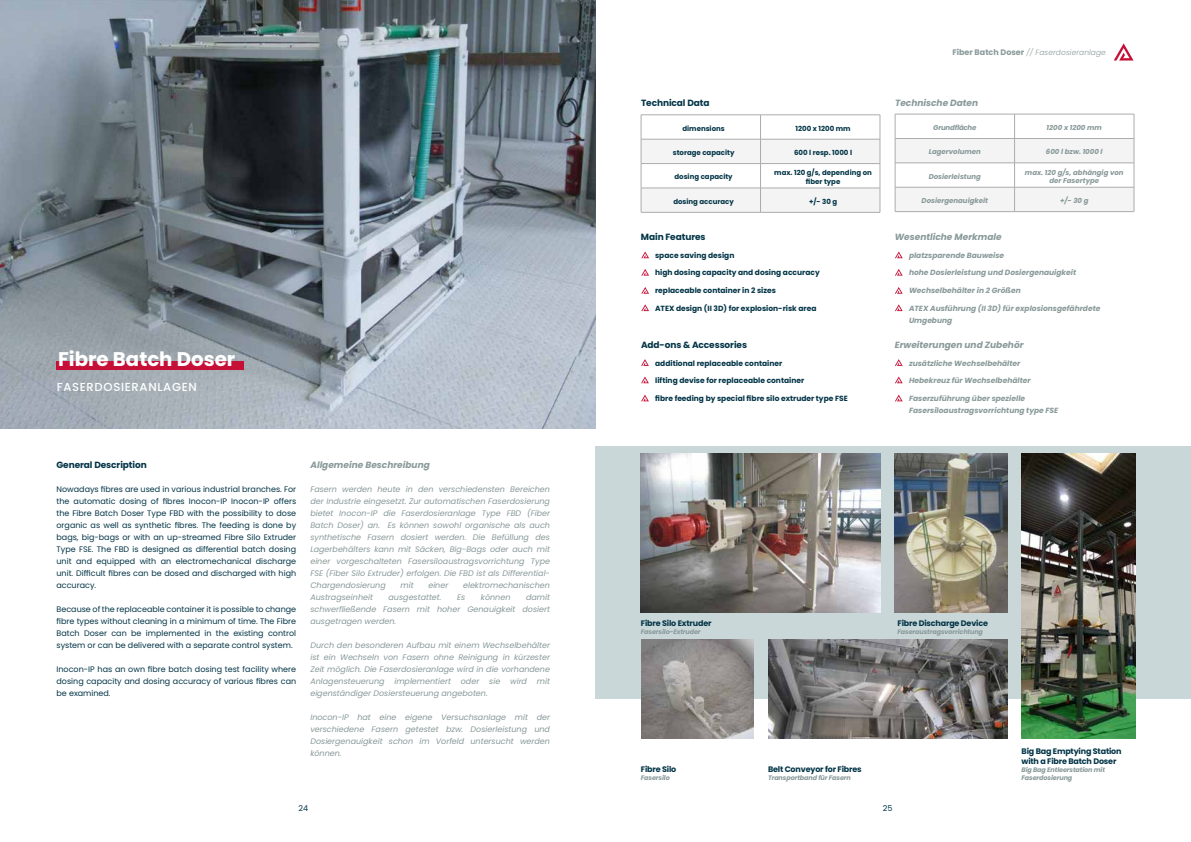
<style>
.page{position:relative;width:1191px;height:842px;background:#fff}
.page>*{position:absolute;margin:0;border:0;box-sizing:border-box;transform-origin:0 0}
.t1{font:700 19.7px "Poppins";color:#fff}
.t2{font:500 11.6px "Poppins";letter-spacing:.06em;color:#fff}
.t3{font:italic 700 9px "Poppins";color:#899999}
.t4{font:700 9px "Poppins";letter-spacing:-.01em;color:#033547}
.t5{font:italic 8px/12px "Poppins";color:#899999;text-align:justify}
.t6{font:8px/12px "Poppins";color:#033547;text-align:justify}
.t7{font:700 8px/9.6px "Poppins";letter-spacing:-.02em;color:#033547}
.t8{font:italic 700 7.5px/12px "Poppins";color:#899999}
.t9{font:700 7.5px "Poppins";color:#033547}
.t10{font:italic 300 7.5px "Poppins";letter-spacing:.01em;color:#899999}
.t11{font:700 7px/8.4px "Poppins";color:#033547;text-align:center}
.t12{font:italic 700 7px/8.4px "Poppins";color:#899999;text-align:center}
.t13{font:italic 700 7px "Poppins";letter-spacing:-.03em;color:#899999}
.t14{font:italic 700 6.5px/7.8px "Poppins";letter-spacing:-.02em;color:#899999}
.s1{font-weight:700;font-style:normal;font-size:8px}
</style>
<div class="page">
<img style="left:0;top:0;width:595px;height:428px">
<div style="left:57px;top:362px;width:187px;height:8px;background:#c61037"></div>
<div style="left:595px;top:446px;width:596px;height:253px;background:#cad7d8"></div>
<svg style="left:1113px;top:43px;width:20px;height:18px"></svg>
<svg style="left:641px;top:115px;width:239px;height:97px"></svg>
<hr style="left:641px;top:212px;width:119px;height:1px;background:#acacac">
<hr style="left:760px;top:212px;width:120px;height:1px;background:#acacac">
<svg style="left:895px;top:114px;width:239px;height:97px"></svg>
<hr style="left:895px;top:211px;width:119px;height:1px;background:#acacac">
<hr style="left:1014px;top:211px;width:120px;height:1px;background:#acacac">
<svg style="left:641px;top:359px;width:8px;height:7px"></svg>
<svg style="left:641px;top:376px;width:8px;height:7px"></svg>
<svg style="left:641px;top:395px;width:8px;height:6px"></svg>
<svg style="left:895px;top:359px;width:7px;height:7px"></svg>
<svg style="left:895px;top:376px;width:7px;height:7px"></svg>
<svg style="left:895px;top:395px;width:7px;height:6px"></svg>
<svg style="left:641px;top:251px;width:8px;height:7px"></svg>
<svg style="left:641px;top:304px;width:8px;height:7px"></svg>
<svg style="left:641px;top:269px;width:8px;height:7px"></svg>
<svg style="left:641px;top:287px;width:8px;height:7px"></svg>
<svg style="left:895px;top:251px;width:7px;height:7px"></svg>
<svg style="left:895px;top:304px;width:7px;height:7px"></svg>
<svg style="left:895px;top:269px;width:7px;height:7px"></svg>
<svg style="left:895px;top:287px;width:7px;height:7px"></svg>
<img style="left:641px;top:454px;width:239px;height:158px">
<img style="left:894px;top:454px;width:113px;height:158px">
<img style="left:768px;top:640px;width:239px;height:98px">
<img style="left:641px;top:640px;width:113px;height:98px">
<img style="left:1021px;top:454px;width:114px;height:284px">
<h1 class="t1" style="left:58px;top:348px;width:179px">Fibre Batch Doser</h1>
<h2 class="t2" style="left:57px;top:380px;width:142px">FASERDOSIERANLAGEN</h2>
<p class="t4" style="left:57px;top:460px;width:92px">General Description</p>
<p class="t6" style="left:57px;top:483px;width:241px">Nowadays fibres are used in various industrial branches. For the automatic dosing of fibres Inocon-IP Inocon-IP offers the Fibre Batch Doser Type FBD with the possibility to dose organic as well as synthetic fibres. The feeding is done by bags, big-bags or with an up-streamed Fibre Silo Extruder Type FSE. The FBD is designed as differential batch dosing unit and equipped with an electromechanical discharge unit. Difficult fibres can be dosed and discharged with high accuracy.</p>
<p class="t6" style="left:57px;top:603px;width:241px">Because of the replaceable container it is possible to change fibre types without cleaning in a minimum of time. The Fibre Batch Doser can be implemented in the existing control system or can be delivered with a separate control system.</p>
<p class="t6" style="left:57px;top:663px;width:241px">Inocon-IP has an own fibre batch dosing test facility where dosing capacity and dosing accuracy of various fibres can be examined.</p>
<p class="t3" style="left:310px;top:460px;width:121px">Allgemeine Beschreibung</p>
<p class="t5" style="left:310px;top:483px;width:241px">Fasern werden heute in den verschiedensten Bereichen der Industrie eingesetzt. Zur automatischen Faserdosierung bietet Inocon-IP die Faserdosieranlage Type FBD (Fiber Batch Doser) an. Es können sowohl organische als auch synthetische Fasern dosiert werden. Die Befüllung des Lagerbehälters kann mit Säcken, Big-Bags oder auch mit einer vorgeschalteten Fasersiloaustragsvorrichtung Type FSE (Fiber Silo Extruder) erfolgen. Die FBD ist als Differential-Chargendosierung</p>
<p class="t5" style="left:400px;top:579px;width:15px">mit</p>
<p class="t5" style="left:428px;top:579px;width:21px">einer</p>
<p class="t5" style="left:463px;top:579px;width:88px">elektromechanischen</p>
<p class="t5" style="left:310px;top:591px;width:64px">Austragseinheit</p>
<p class="t5" style="left:388px;top:591px;width:54px">ausgestattet.</p>
<p class="t5" style="left:457px;top:591px;width:10px">Es</p>
<p class="t5" style="left:481px;top:591px;width:31px">können</p>
<p class="t5" style="left:310px;top:591px;width:241px;text-indent:216px">damit schwerfließende Fasern mit hoher Genauigkeit dosiert ausgetragen werden.</p>
<p class="t5" style="left:310px;top:639px;width:241px">Durch den besonderen Aufbau mit einem Wechselbehälter ist ein Wechseln von Fasern ohne Reinigung in kürzester Zeit möglich. Die Faserdosieranlage wird in die vorhandene Anlagensteuerung implementiert oder sie wird mit eigenständiger Dosiersteuerung angeboten.</p>
<p class="t5" style="left:310px;top:711px;width:241px">Inocon-IP hat eine eigene Versuchsanlage mit der verschiedene Fasern getestet bzw. Dosierleistung und Dosiergenauigkeit schon im Vorfeld untersucht werden können.</p>
<p class="t4" style="left:641px;top:97px;width:70px">Technical Data</p>
<p class="t11" style="left:682px;top:124px;width:44px">dimensions</p>
<p class="t11" style="left:795px;top:124px;width:56px">1200 x 1200 mm</p>
<p class="t11" style="left:673px;top:148px;width:63px">storage capacity</p>
<p class="t11" style="left:794px;top:148px;width:59px">600 l resp. 1000 l</p>
<p class="t11" style="left:674px;top:173px;width:60px">dosing capacity</p>
<p class="t11" style="left:774px;top:169px;width:99px">max. 120 g/s, depending on fiber type</p>
<p class="t11" style="left:673px;top:197px;width:62px">dosing accuracy</p>
<p class="t11" style="left:809px;top:197px;width:30px">+/- 30 g</p>
<p class="t4" style="left:641px;top:232px;width:66px">Main Features</p>
<p class="t9" style="left:655px;top:251px;width:81px">space saving design</p>
<p class="t9" style="left:655px;top:268px;width:166px">high dosing capacity and dosing accuracy</p>
<p class="t9" style="left:655px;top:286px;width:122px">replaceable container in 2 sizes</p>
<p class="t9" style="left:655px;top:304px;width:163px">ATEX design (II 3D) for explosion-risk area</p>
<p class="t4" style="left:641px;top:340px;width:108px">Add-ons &amp; Accessories</p>
<p class="t9" style="left:655px;top:359px;width:129px">additional replaceable container</p>
<p class="t9" style="left:655px;top:376px;width:151px">lifting devise for replaceable container</p>
<p class="t9" style="left:655px;top:394px;width:194px">fibre feeding by special fibre silo extruder type FSE</p>
<p class="t10" style="left:952px;top:48px;width:155px"><span class="s1">Fiber Batch Doser</span> // Faserdosieranlage</p>
<p class="t3" style="left:895px;top:97px;width:85px">Technische Daten</p>
<p class="t13" style="left:933px;top:123px;width:45px">Grundfläche</p>
<p class="t12" style="left:1046px;top:123px;width:57px">1200 x 1200 mm</p>
<p class="t12" style="left:928px;top:148px;width:54px">Lagervolumen</p>
<p class="t12" style="left:1046px;top:148px;width:58px">600 l bzw. 1000 l</p>
<p class="t12" style="left:928px;top:172px;width:54px">Dosierleistung</p>
<p class="t12" style="left:1025px;top:168px;width:100px">max. 120 g/s, abhängig von der Fasertype</p>
<p class="t12" style="left:921px;top:196px;width:68px">Dosiergenauigkeit</p>
<p class="t12" style="left:1060px;top:196px;width:30px">+/- 30 g</p>
<p class="t3" style="left:895px;top:232px;width:108px">Wesentliche Merkmale</p>
<p class="t8" style="left:909px;top:249px;width:97px">platzsparende Bauweise</p>
<p class="t8" style="left:909px;top:267px;width:169px">hohe Dosierleistung und Dosiergenauigkeit</p>
<p class="t8" style="left:909px;top:284px;width:113px">Wechselbehälter in 2 Größen</p>
<p class="t8" style="left:909px;top:302px;width:193px">ATEX Ausführung (II 3D) für explosionsgefährdete<br>Umgebung</p>
<p class="t3" style="left:895px;top:340px;width:130px">Erweiterungen und Zubehör</p>
<p class="t8" style="left:909px;top:357px;width:113px">zusätzliche Wechselbehälter</p>
<p class="t8" style="left:909px;top:375px;width:123px">Hebekreuz für Wechselbehälter</p>
<p class="t8" style="left:909px;top:392px;width:151px">Faserzuführung über spezielle<br>Fasersiloaustragsvorrichtung type FSE</p>
<p class="t7" style="left:641px;top:618px;width:72px">Fibre Silo Extruder</p>
<p class="t14" style="left:641px;top:628px;width:61px">Fasersilo-Extruder</p>
<p class="t7" style="left:641px;top:764px;width:37px">Fibre Silo</p>
<p class="t14" style="left:641px;top:773px;width:30px">Fasersilo</p>
<p class="t7" style="left:897px;top:618px;width:92px">Fibre Discharge Device</p>
<p class="t14" style="left:897px;top:628px;width:87px">Faseraustragsvorrichtung</p>
<p class="t7" style="left:768px;top:764px;width:95px">Belt Conveyor for Fibres</p>
<p class="t14" style="left:768px;top:773px;width:84px">Transportband für Fasern</p>
<p class="t7" style="left:1021px;top:747px;width:102px">Big Bag Emptying Station with a Fibre Batch Doser</p>
<p class="t14" style="left:1021px;top:766px;width:85px">Big Bag Entleerstation mit<br>Faserdosierung</p>
<p class="t6" style="left:298px;top:802px;width:11px">24</p>
<p class="t6" style="left:883px;top:802px;width:11px">25</p>
</div>
